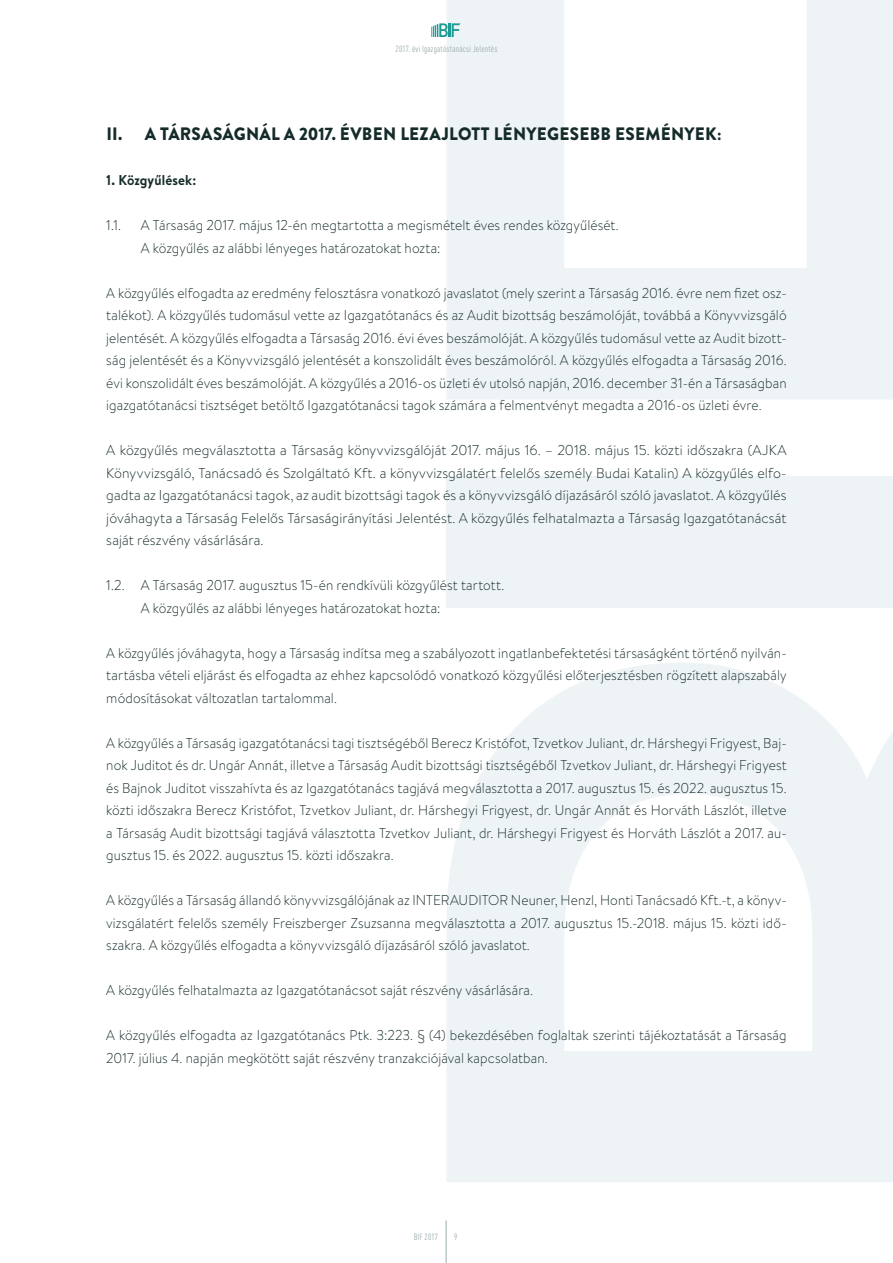
<style>
.page{position:relative;width:893px;height:1263px;background:#fff}
.page>*{position:absolute;margin:0;border:0;box-sizing:border-box;transform-origin:0 0}
.t1{font:900 18px "Brandon Grotesque";letter-spacing:.015em;color:#152b2a;scale:.95 1}
.t2{font:300 14.25px/22.5px "Brandon Text";letter-spacing:.005em;color:#152b2a;text-align:justify;scale:.95 1}
.t3{font:300 14.25px/22.5px "Brandon Text";letter-spacing:.005em;color:#152b2a;text-align:justify}
.t4{font:700 14.25px "Brandon Text";letter-spacing:.005em;color:#152b2a;scale:.95 1}
.t5{font:condensed 9px "DIN Pro";letter-spacing:.025em;color:#9babaa}
</style>
<div class="page">
<hr style="left:446px;top:1220px;width:1px;height:43px;background:#9babaa">
<svg style="left:447px;top:0;width:446px;height:399px;fill:#eef3f5"></svg>
<div style="left:446px;top:476px;width:447px;height:131px;background:#eef3f5"></div>
<svg style="left:447px;top:663px;width:446px;height:519px;fill:#eef3f5"></svg>
<svg style="left:431px;top:23px;width:29px;height:14px"></svg>
<p class="t5" style="left:396px;top:42px;width:103px">2017. évi Igazgatóstanácsi Jelentés</p>
<p class="t1" style="left:106px;top:121px;width:649px">II. A TÁRSASÁGNÁL A 2017. ÉVBEN LEZAJLOTT LÉNYEGESEBB ESEMÉNYEK:</p>
<p class="t4" style="left:106px;top:170px;width:96px">1. Közgyűlések:</p>
<p class="t2" style="left:106px;top:213px;width:17px">1.1.</p>
<p class="t2" style="left:141px;top:213px;width:505px">A Társaság 2017. május 12-én megtartotta a megismételt éves rendes közgyűlését.<br>A közgyűlés az alábbi lényeges határozatokat hozta:</p>
<p class="t2" style="left:106px;top:281px;width:718px">A közgyűlés elfogadta az eredmény felosztásra vonatkozó javaslatot (mely szerint a Társaság 2016. évre nem fizet osz&shy;talékot). A közgyűlés tudomásul vette az Igazgatótanács és az Audit bizottság beszámolóját, továbbá a Könyvvizsgáló jelentését. A közgyűlés elfogadta a Társaság 2016. évi éves beszámolóját. A közgyűlés tudomásul vette az Audit bizott&shy;ság jelentését és a Könyvvizsgáló jelentését a konszolidált éves beszámolóról. A közgyűlés elfogadta a Társaság 2016. évi konszolidált éves beszámolóját. A közgyűlés a 2016-os üzleti év utolsó napján, 2016. december 31-én a Társaságban igazgatótanácsi tisztséget betöltő Igazgatótanácsi tagok számára a felmentvényt megadta a 2016-os üzleti évre.</p>
<p class="t3" style="left:106px;top:438px;width:682px">A közgyűlés megválasztotta a Társaság könyvvizsgálóját 2017. május 16. – 2018. május 15. közti időszakra (AJKA Könyvvizsgáló, Tanácsadó és Szolgáltató Kft. a könyvvizsgálatért felelős személy Budai Katalin) A közgyűlés elfo&shy;gadta az Igazgatótanácsi tagok, az audit bizottsági tagok és a könyvvizsgáló díjazásáról szóló javaslatot. A közgyűlés jóváhagyta a Társaság Felelős Társaságirányítási Jelentést. A közgyűlés felhatalmazta a Társaság Igazgatótanácsát saját részvény vásárlására.</p>
<p class="t2" style="left:141px;top:573px;width:384px;text-indent:-34px">1.2. A Társaság 2017. augusztus 15-én rendkívüli közgyűlést tartott.<br>A közgyűlés az alábbi lényeges határozatokat hozta:</p>
<p class="t2" style="left:106px;top:641px;width:718px">A közgyűlés jóváhagyta, hogy a Társaság indítsa meg a szabályozott ingatlanbefektetési társaságként történő nyilván&shy;tartásba vételi eljárást és elfogadta az ehhez kapcsolódó vonatkozó közgyűlési előterjesztésben rögzített alapszabály módosításokat változatlan tartalommal.</p>
<p class="t2" style="left:106px;top:731px;width:718px">A közgyűlés a Társaság igazgatótanácsi tagi tisztségéből Berecz Kristófot, Tzvetkov Juliant, dr. Hárshegyi Frigyest, Baj&shy;nok Juditot és dr. Ungár Annát, illetve a Társaság Audit bizottsági tisztségéből Tzvetkov Juliant, dr. Hárshegyi Frigyest és Bajnok Juditot visszahívta és az Igazgatótanács tagjává megválasztotta a 2017. augusztus 15. és 2022. augusztus 15. közti időszakra Berecz Kristófot, Tzvetkov Juliant, dr. Hárshegyi Frigyest, dr. Ungár Annát és Horváth Lászlót, illetve a Társaság Audit bizottsági tagjává választotta Tzvetkov Juliant, dr. Hárshegyi Frigyest és Horváth Lászlót a 2017. au&shy;gusztus 15. és 2022. augusztus 15. közti időszakra.</p>
<p class="t2" style="left:106px;top:888px;width:718px">A közgyűlés a Társaság állandó könyvvizsgálójának az INTERAUDITOR Neuner, Henzl, Honti Tanácsadó Kft.-t, a könyv&shy;vizsgálatért felelős személy Freiszberger Zsuzsanna megválasztotta a 2017. augusztus 15.-2018. május 15. közti idő&shy;szakra. A közgyűlés elfogadta a könyvvizsgáló díjazásáról szóló javaslatot.</p>
<p class="t2" style="left:106px;top:978px;width:451px">A közgyűlés felhatalmazta az Igazgatótanácsot saját részvény vásárlására.</p>
<p class="t2" style="left:106px;top:1023px;width:718px">A közgyűlés elfogadta az Igazgatótanács Ptk. 3:223. § (4) bekezdésében foglaltak szerinti tájékoztatását a Társaság<br>2017. július 4. napján megkötött saját részvény tranzakciójával kapcsolatban.</p>
<p class="t5" style="left:414px;top:1230px;width:26px">BIF 2017</p>
<p class="t5" style="left:454px;top:1230px;width:5px">9</p>
</div>
